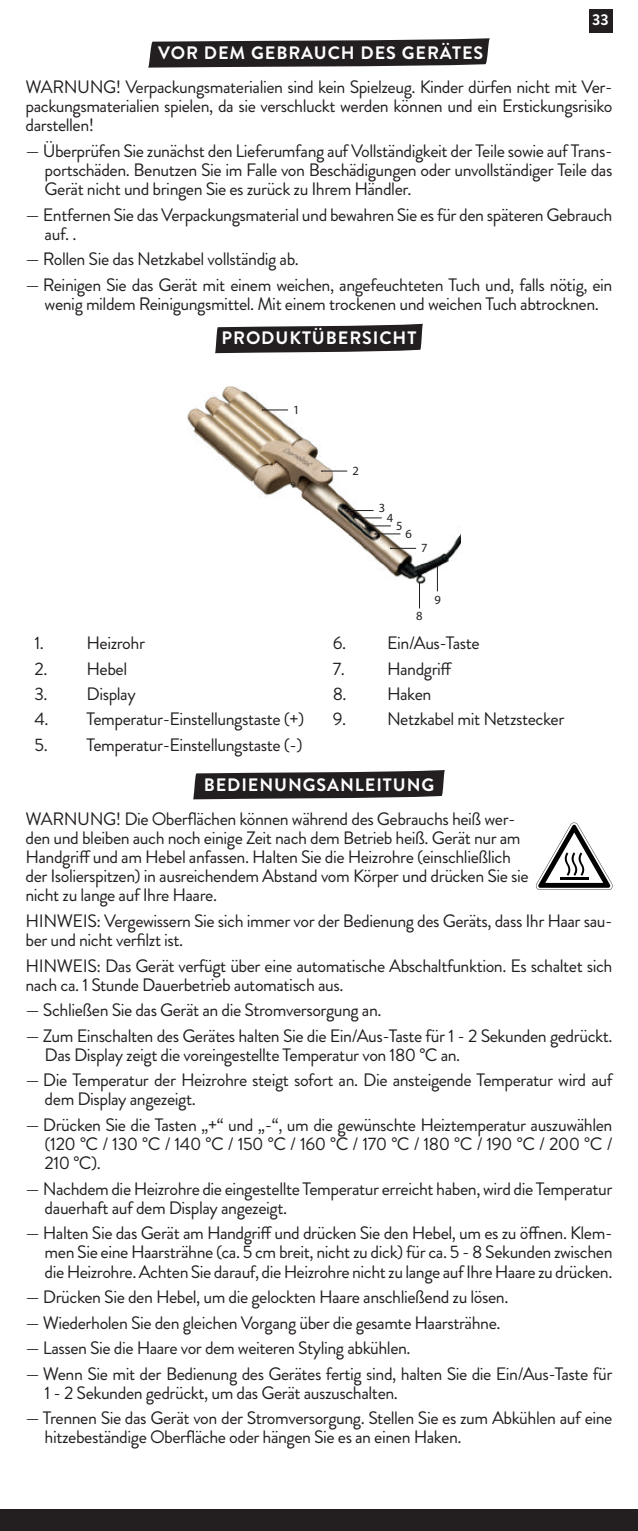
<style>
.page{position:relative;width:638px;height:1531px;background:#fff}
.page>*{position:absolute;margin:0;border:0;box-sizing:border-box;transform-origin:0 0}
.t1{font:18px/19.1px "Brandon Grotesque";letter-spacing:-.025em;color:#231f20}
.t2{font:700 18px "Brandon Grotesque";letter-spacing:.05em;color:#fff}
.t3{font:700 15.75px "Brandon Grotesque";color:#fff}
.t4{font:12.6px "Myriad Pro";color:#231f20}
</style>
<div class="page">
<div style="left:0;top:1509px;width:638px;height:22px;background:#231f20"></div>
<div style="left:588px;top:9px;width:24px;height:24px;background:#231f20"></div>
<svg style="left:148px;top:38px;width:342px;height:30px;background:#433f40"></svg>
<svg style="left:215px;top:324px;width:208px;height:29px;background:#3c393a"></svg>
<img style="left:187px;top:386px;width:274px;height:205px">
<svg style="left:262px;top:409px;width:26px;height:2px"></svg>
<svg style="left:321px;top:470px;width:26px;height:2px"></svg>
<svg style="left:347px;top:510px;width:26px;height:1px"></svg>
<svg style="left:356px;top:517px;width:26px;height:2px"></svg>
<svg style="left:365px;top:525px;width:26px;height:2px"></svg>
<svg style="left:374px;top:533px;width:26px;height:2px"></svg>
<svg style="left:390px;top:548px;width:26px;height:1px"></svg>
<svg style="left:419px;top:582px;width:1px;height:26px"></svg>
<svg style="left:437px;top:565px;width:1px;height:26px"></svg>
<svg style="left:193px;top:770px;width:252px;height:29px;background:#3c393a"></svg>
<svg style="left:536px;top:822px;width:76px;height:68px"></svg>
<hr style="left:560px;top:877px;width:28px;height:3px;background:#000001">
<p class="t3" style="left:592px;top:9px;width:18px">33</p>
<p class="t2" style="left:158px;top:40px;width:327px">VOR DEM GEBRAUCH DES GERÄTES</p>
<p class="t1" style="left:26px;top:78px;width:588px;text-align:justify">WARNUNG! Verpackungsmaterialien sind kein Spielzeug. Kinder dürfen nicht mit Ver&shy;packungsmaterialien spielen, da sie verschluckt werden können und ein Erstickungsrisiko darstellen!</p>
<p class="t1" style="left:45px;top:141px;width:569px;text-align:justify;text-indent:-19px">— Überprüfen Sie zunächst den Lieferumfang auf Vollständigkeit der Teile sowie auf Trans&shy;portschäden. Benutzen Sie im Falle von Beschädigungen oder unvollständiger Teile das Gerät nicht und bringen Sie es zurück zu Ihrem Händler.</p>
<p class="t1" style="left:45px;top:205px;width:569px;text-indent:-19px">— Entfernen Sie das Verpackungsmaterial und bewahren Sie es für den späteren Gebrauch auf. .</p>
<p class="t1" style="left:26px;top:250px;width:275px">— Rollen Sie das Netzkabel vollständig ab.</p>
<p class="t1" style="left:26px;top:275px;width:588px;text-align:center">— Reinigen Sie das Gerät mit einem weichen, angefeuchteten Tuch und, falls nötig, ein wenig mildem Reinigungsmittel. Mit einem trockenen und weichen Tuch abtrocknen.</p>
<p class="t2" style="left:222px;top:326px;width:196px">PRODUKTÜBERSICHT</p>
<p class="t4" style="left:293px;top:402px;width:8px">1</p>
<p class="t4" style="left:352px;top:463px;width:8px">2</p>
<p class="t4" style="left:379px;top:500px;width:8px">3</p>
<p class="t4" style="left:387px;top:509px;width:8px">4</p>
<p class="t4" style="left:396px;top:517px;width:8px">5</p>
<p class="t4" style="left:406px;top:525px;width:8px">6</p>
<p class="t4" style="left:421px;top:540px;width:8px">7</p>
<p class="t4" style="left:434px;top:592px;width:8px">9</p>
<p class="t4" style="left:416px;top:607px;width:8px">8</p>
<p class="t1" style="left:35px;top:634px;width:112px">1. Heizrohr</p>
<p class="t1" style="left:333px;top:634px;width:148px">6. Ein/Aus-Taste</p>
<p class="t1" style="left:35px;top:659px;width:94px">2. Hebel</p>
<p class="t1" style="left:333px;top:659px;width:121px">7. Handgriff</p>
<p class="t1" style="left:35px;top:684px;width:103px">3. Display</p>
<p class="t1" style="left:333px;top:684px;width:100px">8. Haken</p>
<p class="t1" style="left:35px;top:710px;width:271px">4. Temperatur-Einstellungstaste (+)</p>
<p class="t1" style="left:333px;top:710px;width:233px">9. Netzkabel mit Netzstecker</p>
<p class="t1" style="left:35px;top:735px;width:270px">5. Temperatur-Einstellungstaste (-)</p>
<p class="t2" style="left:204px;top:772px;width:232px">BEDIENUNGSANLEITUNG</p>
<p class="t1" style="left:26px;top:809px;width:504px">WARNUNG! Die Oberflächen können während des Gebrauchs heiß wer&shy;den und bleiben auch noch einige Zeit nach dem Betrieb heiß. Gerät nur am Handgriff und am Hebel anfassen. Halten Sie die Heizrohre (einschließlich der Isolierspitzen) in ausreichendem Abstand vom Körper und drücken Sie sie nicht zu lange auf Ihre Haare.</p>
<p class="t1" style="left:26px;top:911px;width:588px">HINWEIS: Vergewissern Sie sich immer vor der Bedienung des Geräts, dass Ihr Haar sau&shy;ber und nicht verfilzt ist.</p>
<p class="t1" style="left:26px;top:956px;width:588px">HINWEIS: Das Gerät verfügt über eine automatische Abschaltfunktion. Es schaltet sich nach ca. 1 Stunde Dauerbetrieb automatisch aus.</p>
<p class="t1" style="left:26px;top:1000px;width:358px">— Schließen Sie das Gerät an die Stromversorgung an.</p>
<p class="t1" style="left:45px;top:1026px;width:569px;text-indent:-19px">— Zum Einschalten des Gerätes halten Sie die Ein/Aus-Taste für 1 - 2 Sekunden gedrückt.<br>Das Display zeigt die voreingestellte Temperatur von 180 °C an.</p>
<p class="t1" style="left:45px;top:1071px;width:569px;text-indent:-19px">— Die Temperatur der Heizrohre steigt sofort an. Die ansteigende Temperatur wird auf dem Display angezeigt.</p>
<p class="t1" style="left:45px;top:1115px;width:569px;text-align:justify;text-indent:-19px">— Drücken Sie die Tasten „+“ und „-“, um die gewünschte Heiztemperatur auszuwählen (120 °C / 130 °C / 140 °C / 150 °C / 160 °C / 170 °C / 180 °C / 190 °C / 200 °C / 210 °C).</p>
<p class="t1" style="left:45px;top:1179px;width:569px;text-indent:-19px">— Nachdem die Heizrohre die eingestellte Temperatur erreicht haben, wird die Temperatur dauerhaft auf dem Display angezeigt.</p>
<p class="t1" style="left:45px;top:1224px;width:569px;text-align:justify;text-indent:-19px">— Halten Sie das Gerät am Handgriff und drücken Sie den Hebel, um es zu öffnen. Klem&shy;men Sie eine Haarsträhne (ca. 5 cm breit, nicht zu dick) für ca. 5 - 8 Sekunden zwischen die Heizrohre. Achten Sie darauf, die Heizrohre nicht zu lange auf Ihre Haare zu drücken.</p>
<p class="t1" style="left:26px;top:1287px;width:484px">— Drücken Sie den Hebel, um die gelockten Haare anschließend zu lösen.</p>
<p class="t1" style="left:26px;top:1313px;width:476px">— Wiederholen Sie den gleichen Vorgang über die gesamte Haarsträhne.</p>
<p class="t1" style="left:26px;top:1338px;width:387px">— Lassen Sie die Haare vor dem weiteren Styling abkühlen.</p>
<p class="t1" style="left:45px;top:1364px;width:569px;text-indent:-19px">— Wenn Sie mit der Bedienung des Gerätes fertig sind, halten Sie die Ein/Aus-Taste für<br>1 - 2 Sekunden gedrückt, um das Gerät auszuschalten.</p>
<p class="t1" style="left:45px;top:1409px;width:569px;text-indent:-19px">— Trennen Sie das Gerät von der Stromversorgung. Stellen Sie es zum Abkühlen auf eine hitzebeständige Oberfläche oder hängen Sie es an einen Haken.</p>
</div>
